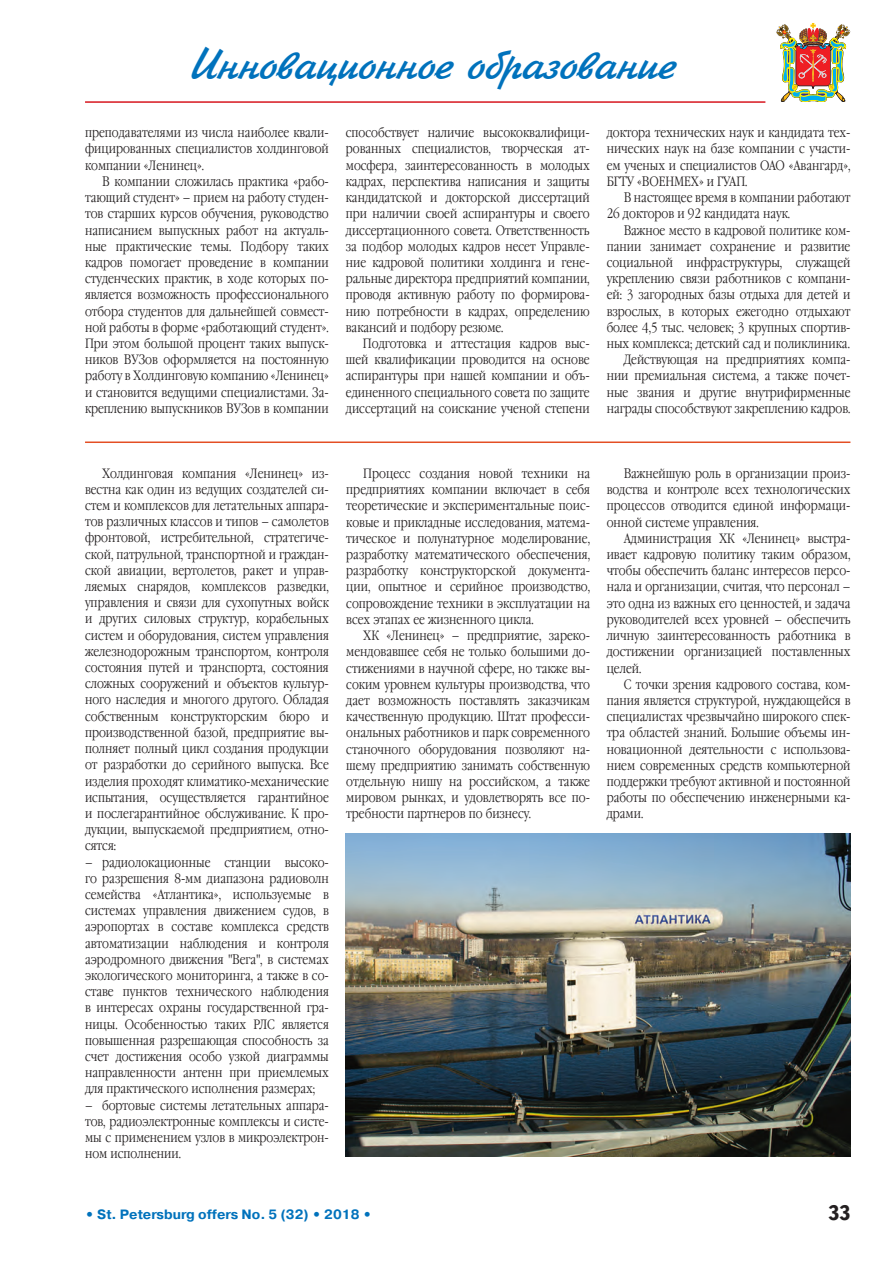
<style>
.page{position:relative;width:893px;height:1263px;background:#fff}
.page>*{position:absolute;margin:0;border:0;box-sizing:border-box;transform-origin:0 0}
.t1{font:45px "Jikharev Plain";color:#0072bc}
.t2{font:700 21px "Taxi";color:#231f20}
.t3{font:300 13.5px/16.2px "Garamond Narrow C";color:#231f20;text-align:justify}
.t4{font:700 13.5px "Pragmatica C";color:#0072bc}
</style>
<div class="page">
<img style="left:776px;top:23px;width:74px;height:79px">
<hr style="left:85px;top:101px;width:680px;height:2px;background:#d7171f">
<hr style="left:85px;top:441px;width:765px;height:2px;background:#e44f24">
<img style="left:346px;top:833px;width:504px;height:323px">
<h1 class="t1" style="left:188px;top:38px;width:487px">Инновационное образование</h1>
<p class="t3" style="left:85px;top:125px;width:245px">преподавателями из числа наиболее квали&shy;фицированных специалистов холдинговой компании «Ленинец».</p>
<p class="t3" style="left:85px;top:174px;width:245px;text-indent:17px">В компании сложилась практика «рабо&shy;тающий студент» – прием на работу студен&shy;тов старших курсов обучения, руководство написанием выпускных работ на актуаль&shy;ные практические темы. Подбору таких кадров помогает проведение в компании студенческих практик, в ходе которых по&shy;является возможность профессионального отбора студентов для дальнейшей совмест&shy;ной работы в форме «работающий студент».<br>При этом большой процент таких выпуск&shy;ников ВУЗов оформляется на постоянную работу в Холдинговую компанию «Ленинец» и становится ведущими специалистами. За&shy;креплению выпускников ВУЗов в компании</p>
<p class="t3" style="left:346px;top:125px;width:245px">способствует наличие высококвалифици&shy;рованных специалистов, творческая ат&shy;мосфера, заинтересованность в молодых кадрах, перспектива написания и защиты кандидатской и докторской диссертаций при наличии своей аспирантуры и своего диссертационного совета. Ответственность за подбор молодых кадров несет Управле&shy;ние кадровой политики холдинга и гене&shy;ральные директора предприятий компании, проводя активную работу по формирова&shy;нию потребности в кадрах, определению вакансий и подбору резюме.</p>
<p class="t3" style="left:346px;top:336px;width:245px;text-indent:17px">Подготовка и аттестация кадров выс&shy;шей квалификации проводится на основе аспирантуры при нашей компании и объ&shy;единенного специального совета по защите диссертаций на соискание ученой степени</p>
<p class="t3" style="left:607px;top:125px;width:245px">доктора технических наук и кандидата тех&shy;нических наук на базе компании с участи&shy;ем ученых и специалистов ОАО «Авангард», БГТУ «ВОЕНМЕХ» и ГУАП.</p>
<p class="t3" style="left:607px;top:190px;width:245px;text-indent:17px">В настоящее время в компании работают<br>26 докторов и 92 кандидата наук.</p>
<p class="t3" style="left:607px;top:222px;width:245px;text-align:right">Важное место в кадровой политике ком&shy;пании занимает сохранение и развитие социальной инфраструктуры, служащей укреплению связи работников с компани&shy;ей: 3 загородных базы отдыха для детей и взрослых, в которых ежегодно отдыхают более 4,5 тыс. человек; 3 крупных спортив&shy;ных комплекса; детский сад и поликлиника.<br>Действующая на предприятиях компа&shy;нии премиальная система, а также почет&shy;ные звания и другие внутрифирменные награды способствуют закреплению кадров.</p>
<p class="t3" style="left:85px;top:465px;width:245px;text-indent:17px">Холдинговая компания «Ленинец» из&shy;вестна как один из ведущих создателей си&shy;стем и комплексов для летательных аппара&shy;тов различных классов и типов – самолетов фронтовой, истребительной, стратегиче&shy;ской, патрульной, транспортной и граждан&shy;ской авиации, вертолетов, ракет и управ&shy;ляемых снарядов, комплексов разведки, управления и связи для сухопутных войск и других силовых структур, корабельных систем и оборудования, систем управления железнодорожным транспортом, контроля состояния путей и транспорта, состояния сложных сооружений и объектов культур&shy;ного наследия и многого другого. Обладая собственным конструкторским бюро и производственной базой, предприятие вы&shy;полняет полный цикл создания продукции от разработки до серийного выпуска. Все изделия проходят климатико-механические испытания, осуществляется гарантийное и послегарантийное обслуживание. К про&shy;дукции, выпускаемой предприятием, отно&shy;сятся:</p>
<p class="t3" style="left:85px;top:854px;width:245px">– радиолокационные станции высоко&shy;го разрешения 8-мм диапазона радиоволн семейства «Атлантика», используемые в системах управления движением судов, в аэропортах в составе комплекса средств автоматизации наблюдения и контроля аэродромного движения "Вега", в системах экологического мониторинга, а также в со&shy;ставе пунктов технического наблюдения в интересах охраны государственной гра&shy;ницы. Особенностью таких РЛС является повышенная разрешающая способность за счет достижения особо узкой диаграммы направленности антенн при приемлемых для практического исполнения размерах;</p>
<p class="t3" style="left:85px;top:1097px;width:245px">– бортовые системы летательных аппара&shy;тов, радиоэлектронные комплексы и систе&shy;мы с применением узлов в микроэлектрон&shy;ном исполнении.</p>
<p class="t3" style="left:346px;top:466px;width:245px;text-indent:17px">Процесс создания новой техники на предприятиях компании включает в себя теоретические и экспериментальные поис&shy;ковые и прикладные исследования, матема&shy;тическое и полунатурное моделирование, разработку математического обеспечения, разработку конструкторской документа&shy;ции, опытное и серийное производство, сопровождение техники в эксплуатации на всех этапах ее жизненного цикла.</p>
<p class="t3" style="left:346px;top:628px;width:245px;text-indent:17px">ХК «Ленинец» – предприятие, зареко&shy;мендовавшее себя не только большими до&shy;стижениями в научной сфере, но также вы&shy;соким уровнем культуры производства, что дает возможность поставлять заказчикам качественную продукцию. Штат професси&shy;ональных работников и парк современного станочного оборудования позволяют на&shy;шему предприятию занимать собственную отдельную нишу на российском, а также мировом рынках, и удовлетворять все по&shy;требности партнеров по бизнесу.</p>
<p class="t3" style="left:607px;top:466px;width:245px;text-indent:17px">Важнейшую роль в организации произ&shy;водства и контроле всех технологических процессов отводится единой информаци&shy;онной системе управления.</p>
<p class="t3" style="left:607px;top:531px;width:245px;text-indent:17px">Администрация ХК «Ленинец» выстра&shy;ивает кадровую политику таким образом, чтобы обеспечить баланс интересов персо&shy;нала и организации, считая, что персонал – это одна из важных его ценностей, и задача руководителей всех уровней – обеспечить личную заинтересованность работника в достижении организацией поставленных целей.</p>
<p class="t3" style="left:607px;top:676px;width:245px;text-indent:17px">С точки зрения кадрового состава, ком&shy;пания является структурой, нуждающейся в специалистах чрезвычайно широкого спек&shy;тра областей знаний. Большие объемы ин&shy;новационной деятельности с использова&shy;нием современных средств компьютерной поддержки требуют активной и постоянной работы по обеспечению инженерными ка&shy;драми.</p>
<p class="t4" style="left:85px;top:1207px;width:288px">• St. Petersburg offers No. 5 (32) • 2018 •</p>
<h2 class="t2" style="left:828px;top:1200px;width:24px">33</h2>
</div>
